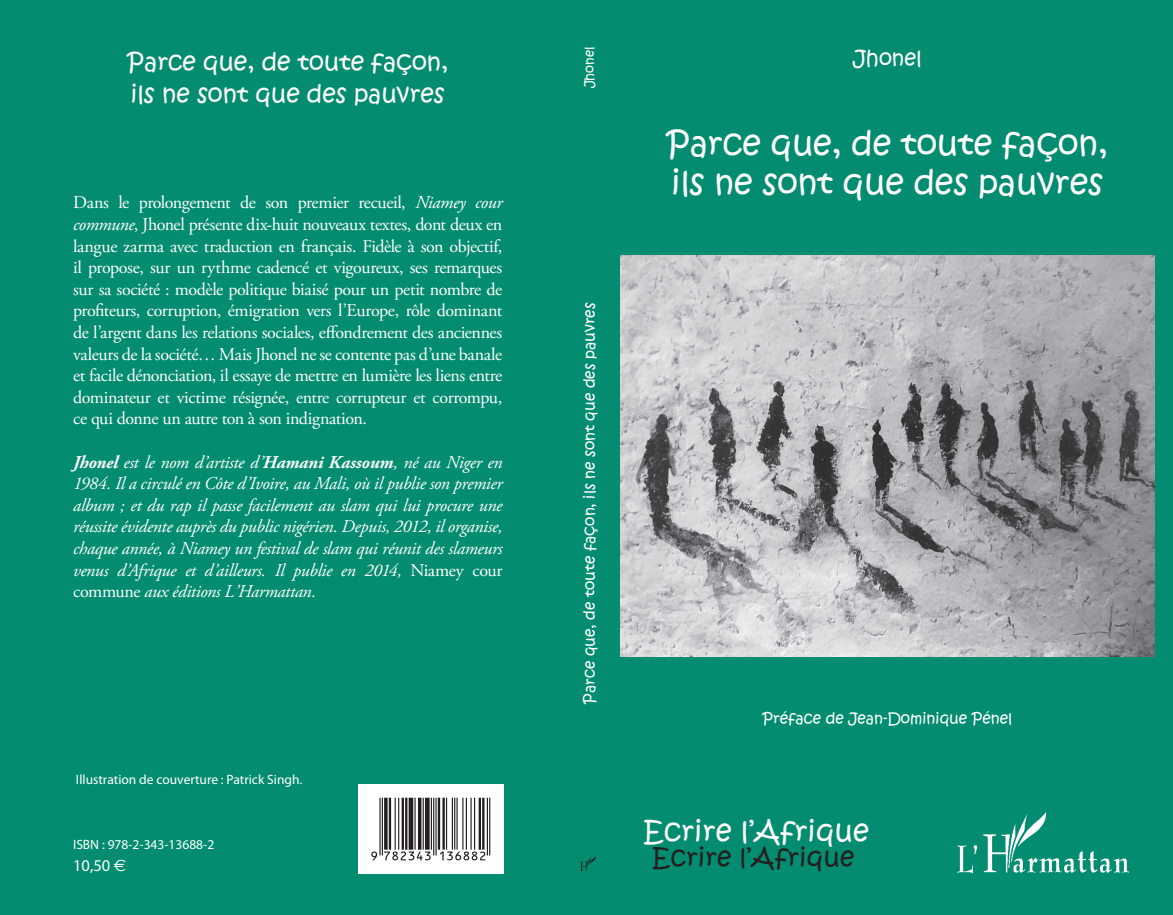
<style>
.page{position:relative;width:1173px;height:915px;background:#038c70}
.page>*{position:absolute;margin:0;border:0;box-sizing:border-box;transform-origin:0 0}
.t1{font:33px/39.6px "Kristen ITC";color:#fff}
.t2{font:28.5px "Kristen ITC";letter-spacing:.01em;color:#fff}
.t3{font:25.5px "Kristen ITC";letter-spacing:.01em;color:#231f20}
.t4{font:24px "Kristen ITC";color:#fff}
.t5{font:21px "Kristen ITC";color:#fff}
.t6{font:18px/21.6px "Adobe Garamond Pro";letter-spacing:-.03em;color:#fff;text-align:justify}
.t7{font:italic 18px/21.6px "Adobe Garamond Pro";letter-spacing:-.02em;color:#fff;text-align:justify}
.t8{font:16.5px "Myriad Pro";color:#fff}
.t9{font:15px "Kristen ITC";color:#fff}
.t10{font:13.5px "Myriad Pro";color:#fff}
.t11{font:12.75px "Kristen ITC";color:#fff}
.s1{font-style:italic}
.s2{font-weight:700}
.s3{font-style:normal}
.s4{font-family:"Euro Sans"}
</style>
<div class="page">
<img style="left:581px;top:857px;width:14px;height:14px">
<img style="left:957px;top:813px;width:171px;height:61px">
<div style="left:358px;top:784px;width:146px;height:90px;background:#fff"></div>
<svg style="left:371px;top:798px;width:119px;height:62px"></svg>
<img style="left:620px;top:256px;width:535px;height:400px">
<p class="t11" style="left:581px;top:88px;width:43px;rotate:-90deg">Jhonel</p>
<h3 class="t4" style="left:127px;top:47px;width:323px">Parce que, de toute façon,</h3>
<p class="t5" style="left:853px;top:44px;width:70px">Jhonel</p>
<h3 class="t4" style="left:131px;top:78px;width:315px">ils ne sont que des pauvres</h3>
<p class="t6" style="left:73px;top:193px;width:431px">Dans le prolongement de son premier recueil, <span class="s1">Niamey cour commune</span>, Jhonel présente dix-huit nouveaux textes, dont deux en langue zarma avec traduction en français. Fidèle à son objectif, il propose, sur un rythme cadencé et vigoureux, ses remarques sur sa société : modèle politique biaisé pour un petit nombre de profiteurs, corruption, émigration vers l’Europe, rôle dominant de l’argent dans les relations sociales, effondrement des anciennes valeurs de la société… Mais Jhonel ne se contente pas d’une banale et facile dénonciation, il essaye de mettre en lumière les liens entre dominateur et victime résignée, entre corrupteur et corrompu, ce qui donne un autre ton à son indignation.</p>
<p class="t7" style="left:73px;top:453px;width:431px"><span class="s2">Jhonel</span> est le nom d’artiste d’<span class="s2">Hamani Kassoum</span>, né au Niger en 1984. Il a circulé en Côte d’Ivoire, au Mali, où il publie son premier album ; et du rap il passe facilement au slam qui lui procure une réussite évidente auprès du public nigérien. Depuis, 2012, il organise, chaque année, à Niamey un festival de slam qui réunit des slameurs venus d’Afrique et d’ailleurs. Il publie en 2014, <span class="s3">Niamey cour commune</span> aux éditions L’Harmattan.</p>
<p class="t10" style="left:76px;top:775px;width:228px">Illustration de couverture : Patrick Singh.</p>
<p class="t10" style="left:73px;top:839px;width:143px">ISBN : 978-2-343-13688-2</p>
<p class="t8" style="left:73px;top:859px;width:55px">10,50 <span class="s4">€</span></p>
<p class="t9" style="left:580px;top:704px;width:403px;rotate:-90deg">Parce que, de toute façon, ils ne sont que des pauvres</p>
<h1 class="t1" style="left:667px;top:125px;width:443px">Parce que, de toute façon, ils ne sont que des pauvres</h1>
<p class="t9" style="left:763px;top:708px;width:251px">Préface de Jean-Dominique Pénel</p>
<h2 class="t2" style="left:644px;top:813px;width:227px">Ecrire l’Afrique</h2>
<h3 class="t3" style="left:652px;top:841px;width:203px">Ecrire l’Afrique</h3>
</div>
